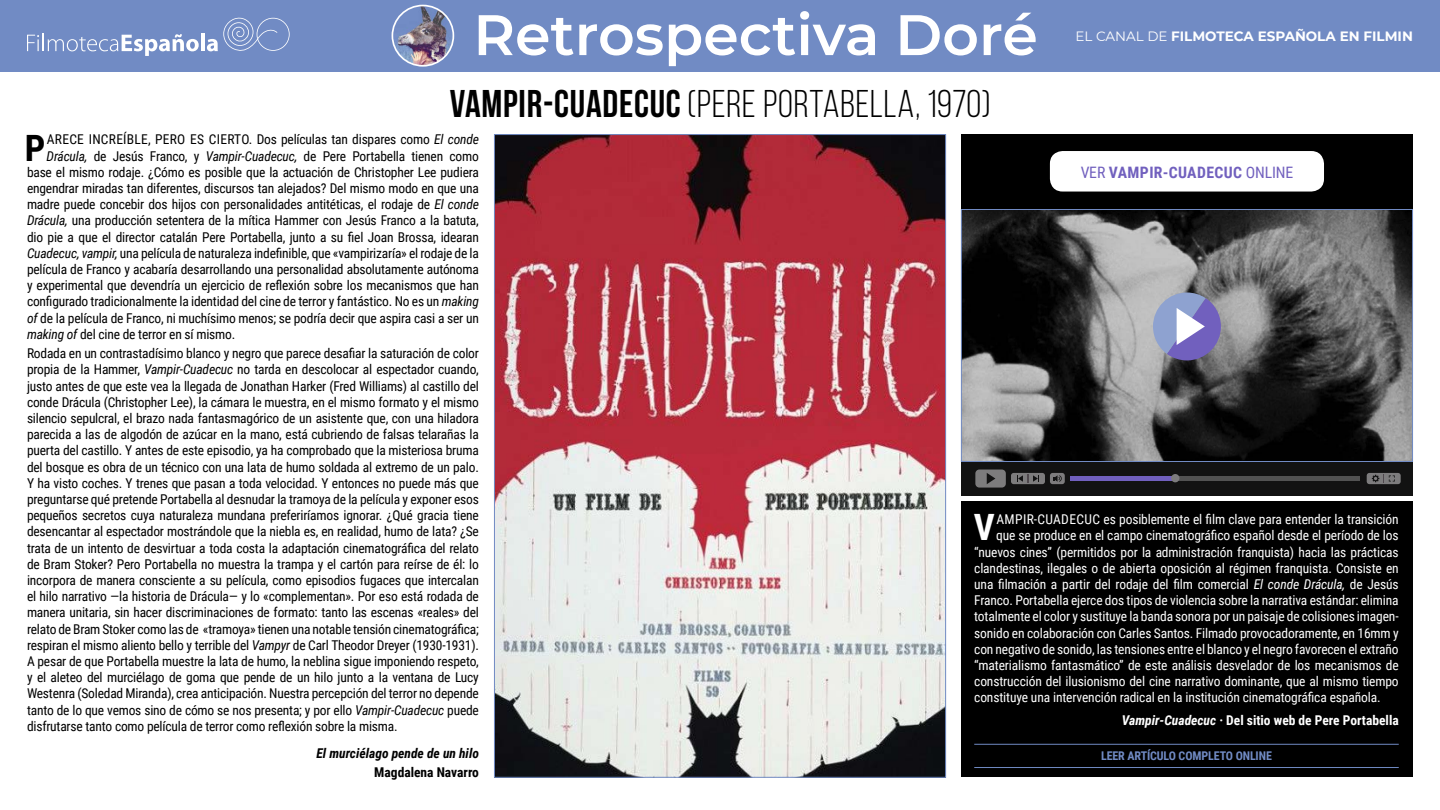
<style>
.page{position:relative;width:1440px;height:810px;background:#fff}
.page>*{position:absolute;margin:0;border:0;box-sizing:border-box;transform-origin:0 0}
.t1{font:600 57px "Montserrat";color:#fff}
.t2{font:38.62px "Bebas Neue";letter-spacing:.02em;color:#000}
.t3{font:700 36.3px "Roboto Condensed";color:#000}
.t4{font:700 36.3px "Roboto Condensed";color:#fff}
.t5{font:700 15.75px "Roboto Condensed";letter-spacing:.025em;color:#7160be}
.t6{font:13.5px/16.2px "Roboto Condensed";letter-spacing:-.015em;color:#000;text-align:justify}
.t7{font:13.5px "Roboto Condensed";letter-spacing:-.01em;color:#fff}
.t8{font:700 13.5px "Roboto Condensed";color:#fff}
.t9{font:700 13.5px "Montserrat";color:#fff}
.t10{font:italic 700 13.5px "Roboto Condensed";color:#000}
.t11{font:700 13.5px "Roboto Condensed";color:#000}
.enlace{font:700 12px "Roboto Condensed";letter-spacing:-.01em;color:#718bc4}
.s1{font-weight:700}
.s2{font-weight:400}
.s3{font-style:italic}
</style>
<div class="page">
<div style="left:0;top:0;width:1440px;height:71px;background:#718bc4"></div>
<svg style="left:27px;top:34px;width:172px;height:22px"></svg>
<hr style="left:201px;top:34px;width:4px;height:17px;background:#fff">
<svg style="left:207px;top:17px;width:83px;height:35px"></svg>
<img style="left:392px;top:6px;width:61px;height:58px">
<div style="left:392px;top:5px;width:62px;height:62px;border:2px solid #fff;border-radius:50%"></div>
<div style="left:961px;top:134px;width:452px;height:75px;background:#000"></div>
<div style="left:1050px;top:151px;width:274px;height:41px;background:#fff;border-radius:13px"></div>
<img style="left:963px;top:211px;width:448px;height:249px">
<div style="left:961px;top:209px;width:452px;height:253px;border:1px solid #718bc4"></div>
<svg style="left:1153px;top:293px;width:68px;height:67px;background:#9394c4"></svg>
<div style="left:961px;top:462px;width:452px;height:34px;background:#121212"></div>
<hr style="left:1070px;top:476px;width:290px;height:4px;background:#525252">
<hr style="left:1070px;top:476px;width:105px;height:4px;background:#7160be">
<svg style="left:1171px;top:474px;width:8px;height:8px"></svg>
<svg style="left:1367px;top:473px;width:34px;height:11px"></svg>
<svg style="left:975px;top:470px;width:90px;height:18px"></svg>
<img style="left:496px;top:136px;width:448px;height:640px">
<div style="left:961px;top:502px;width:452px;height:275px;background:#000"></div>
<hr style="left:974px;top:767px;width:425px;height:1px;background:#718bc4">
<hr style="left:974px;top:744px;width:425px;height:1px;background:#718bc4">
<h1 class="t1" style="left:473px;top:-6px;width:566px">Retrospectiva Doré</h1>
<h2 class="t2" style="left:450px;top:83px;width:542px"><span class="s1">VAMPIR-CUADECUC</span> (PERE PORTABELLA, 1970)</h2>
<p class="t9" style="left:1076px;top:26px;width:339px"><span class="s2">EL CANAL DE</span> FILMOTECA ESPAÑOLA EN FILMIN</p>
<p class="t3" style="left:25px;top:122px;width:22px">P</p>
<p class="t6" style="left:47px;top:131px;width:434px">ARECE INCREÍBLE, PERO ES CIERTO. Dos películas tan dispares como <span class="s3">El conde</span></p>
<p class="t6" style="left:47px;top:147px;width:434px"><span class="s3">Drácula,</span> de Jesús Franco, y <span class="s3">Vampir-Cuadecuc,</span> de Pere Portabella tienen como</p>
<p class="t6" style="left:27px;top:163px;width:453px">base el mismo rodaje. ¿Cómo es posible que la actuación de Christopher Lee pudiera</p>
<p class="t6" style="left:27px;top:180px;width:453px">engendrar miradas tan diferentes, discursos tan alejados? Del mismo modo en que una</p>
<p class="t6" style="left:27px;top:196px;width:453px">madre puede concebir dos hijos con personalidades antitéticas, el rodaje de <span class="s3">El conde</span></p>
<p class="t6" style="left:27px;top:212px;width:453px"><span class="s3">Drácula,</span> una producción setentera de la mítica Hammer con Jesús Franco a la batuta,</p>
<p class="t6" style="left:27px;top:228px;width:453px">dio pie a que el director catalán Pere Portabella, junto a su fiel Joan Brossa, idearan</p>
<p class="t6" style="left:27px;top:244px;width:453px"><span class="s3">Cuadecuc, vampir,</span> una película de naturaleza indefinible, que «vampirizaría» el rodaje de la</p>
<p class="t6" style="left:27px;top:261px;width:453px">película de Franco y acabaría desarrollando una personalidad absolutamente autónoma</p>
<p class="t6" style="left:27px;top:277px;width:453px">y experimental que devendría un ejercicio de reflexión sobre los mecanismos que han</p>
<p class="t6" style="left:27px;top:293px;width:453px">configurado tradicionalmente la identidad del cine de terror y fantástico. No es un <span class="s3">making</span></p>
<p class="t6" style="left:27px;top:309px;width:453px"><span class="s3">of</span> de la película de Franco, ni muchísimo menos; se podría decir que aspira casi a ser un</p>
<p class="t6" style="left:27px;top:325px;width:210px"><span class="s3">making of</span> del cine de terror en sí mismo.</p>
<p class="t6" style="left:27px;top:345px;width:453px">Rodada en un contrastadísimo blanco y negro que parece desafiar la saturación de color propia de la Hammer, <span class="s3">Vampir-Cuadecuc</span> no tarda en descolocar al espectador cuando, justo antes de que este vea la llegada de Jonathan Harker (Fred Williams) al castillo del conde Drácula (Christopher Lee), la cámara le muestra, en el mismo formato y el mismo silencio sepulcral, el brazo nada fantasmagórico de un asistente que, con una hiladora parecida a las de algodón de azúcar en la mano, está cubriendo de falsas telarañas la puerta del castillo. Y antes de este episodio, ya ha comprobado que la misteriosa bruma del bosque es obra de un técnico con una lata de humo soldada al extremo de un palo.<br>Y ha visto coches. Y trenes que pasan a toda velocidad. Y entonces no puede más que preguntarse qué pretende Portabella al desnudar la tramoya de la película y exponer esos pequeños secretos cuya naturaleza mundana preferiríamos ignorar. ¿Qué gracia tiene desencantar al espectador mostrándole que la niebla es, en realidad, humo de lata? ¿Se trata de un intento de desvirtuar a toda costa la adaptación cinematográfica del relato de Bram Stoker? Pero Portabella no muestra la trampa y el cartón para reírse de él: lo incorpora de manera consciente a su película, como episodios fugaces que intercalan el hilo narrativo —la historia de Drácula— y lo «complementan». Por eso está rodada de manera unitaria, sin hacer discriminaciones de formato: tanto las escenas «reales» del relato de Bram Stoker como las de «tramoya» tienen una notable tensión cinematográfica; respiran el mismo aliento bello y terrible del <span class="s3">Vampyr</span> de Carl Theodor Dreyer (1930-1931).<br>A pesar de que Portabella muestre la lata de humo, la neblina sigue imponiendo respeto, y el aleteo del murciélago de goma que pende de un hilo junto a la ventana de Lucy Westenra (Soledad Miranda), crea anticipación. Nuestra percepción del terror no depende tanto de lo que vemos sino de cómo se nos presenta; y por ello <span class="s3">Vampir-Cuadecuc</span> puede disfrutarse tanto como película de terror como reflexión sobre la misma.</p>
<p class="t10" style="left:316px;top:743px;width:164px">El murciélago pende de un hilo</p>
<p class="t11" style="left:374px;top:762px;width:106px">Magdalena Navarro</p>
<p class="t5" style="left:1081px;top:161px;width:214px"><span class="s2">VER</span> VAMPIR-CUADECUC <span class="s2">ONLINE</span></p>
<p class="t4" style="left:974px;top:502px;width:22px">V</p>
<p class="t7" style="left:997px;top:510px;width:404px">AMPIR-CUADECUC es posiblemente el film clave para entender la transición</p>
<p class="t7" style="left:996px;top:526px;width:404px">que se produce en el campo cinematográfico español desde el período de los</p>
<p class="t7" style="left:974px;top:542px;width:426px">“nuevos cines” (permitidos por la administración franquista) hacia las prácticas</p>
<p class="t7" style="left:974px;top:558px;width:426px">clandestinas, ilegales o de abierta oposición al régimen franquista. Consiste en</p>
<p class="t7" style="left:974px;top:575px;width:426px">una filmación a partir del rodaje del film comercial <span class="s3">El conde Drácula,</span> de Jesús</p>
<p class="t7" style="left:974px;top:591px;width:426px">Franco. Portabella ejerce dos tipos de violencia sobre la narrativa estándar: elimina</p>
<p class="t7" style="left:974px;top:607px;width:426px">totalmente el color y sustituye la banda sonora por un paisaje de colisiones imagen-</p>
<p class="t7" style="left:974px;top:623px;width:426px">sonido en colaboración con Carles Santos. Filmado provocadoramente, en 16mm y</p>
<p class="t7" style="left:974px;top:639px;width:426px">con negativo de sonido, las tensiones entre el blanco y el negro favorecen el extraño</p>
<p class="t7" style="left:974px;top:656px;width:426px">“materialismo fantasmático” de este análisis desvelador de los mecanismos de</p>
<p class="t7" style="left:974px;top:672px;width:426px">construcción del ilusionismo del cine narrativo dominante, que al mismo tiempo</p>
<p class="t7" style="left:974px;top:688px;width:408px">constituye una intervención radical en la institución cinematográfica española.</p>
<p class="t8" style="left:1122px;top:710px;width:278px"><span class="s3">Vampir-Cuadecuc</span> · Del sitio web de Pere Portabella</p>
<p class="enlace" style="left:1101px;top:748px;width:172px">LEER ARTÍCULO COMPLETO ONLINE</p>
</div>
